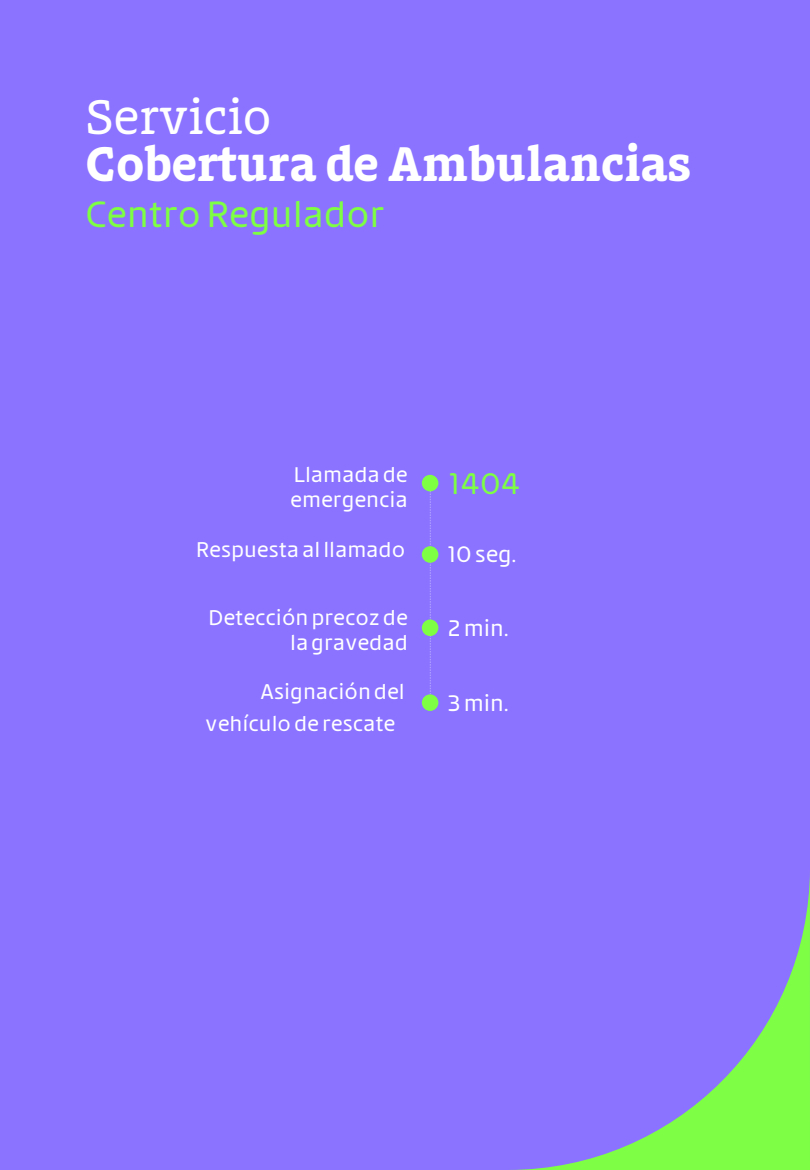
<style>
.page{position:relative;width:810px;height:1170px;background:#8b73ff}
.page>*{position:absolute;margin:0;border:0;box-sizing:border-box;transform-origin:0 0}
.t1{font:700 48px "ACHS Nueva Serif";color:#fff}
.t2{font:48px "ACHS Nueva Serif";color:#fff}
.t3{font:500 36px "ACHS Nueva Sans";color:#7eff44}
.t4{font:500 29.4px "ACHS Nueva Sans";color:#7eff44}
.t5{font:500 22.2px "ACHS Nueva Sans";color:#fff}
.t6{font:500 21px/24.8px "ACHS Nueva Sans";color:#fff}
</style>
<div class="page">
<svg style="left:430px;top:491px;width:1px;height:203px"></svg>
<div style="left:422px;top:546px;width:16px;height:17px;background:#7eff44;border-radius:50%"></div>
<div style="left:422px;top:620px;width:16px;height:16px;background:#7eff44;border-radius:50%"></div>
<div style="left:422px;top:694px;width:16px;height:17px;background:#7eff44;border-radius:50%"></div>
<div style="left:422px;top:475px;width:16px;height:16px;background:#7eff44;border-radius:50%"></div>
<svg style="left:510px;top:874px;width:300px;height:296px"></svg>
<p class="t2" style="left:85px;top:96px;width:187px">Servicio</p>
<p class="t1" style="left:85px;top:142px;width:608px">Cobertura de Ambulancias</p>
<p class="t3" style="left:85px;top:198px;width:301px">CentroRegulador</p>
<p class="t6" style="left:290px;top:463px;width:119px">Llamadade emergencia</p>
<p class="t6" style="left:196px;top:539px;width:211px">Respuestaal llamado</p>
<p class="t6" style="left:208px;top:606px;width:201px;text-align:right">Detecciónprecozde lagravedad</p>
<p class="t6" style="left:260px;top:681px;width:146px">Asignacióndel</p>
<p class="t6" style="left:205px;top:712px;width:191px">vehículode rescate</p>
<p class="t4" style="left:449px;top:470px;width:72px">1404</p>
<p class="t5" style="left:448px;top:544px;width:70px">10 seg.</p>
<p class="t5" style="left:448px;top:618px;width:63px">2min.</p>
<p class="t5" style="left:448px;top:693px;width:63px">3min.</p>
</div>
